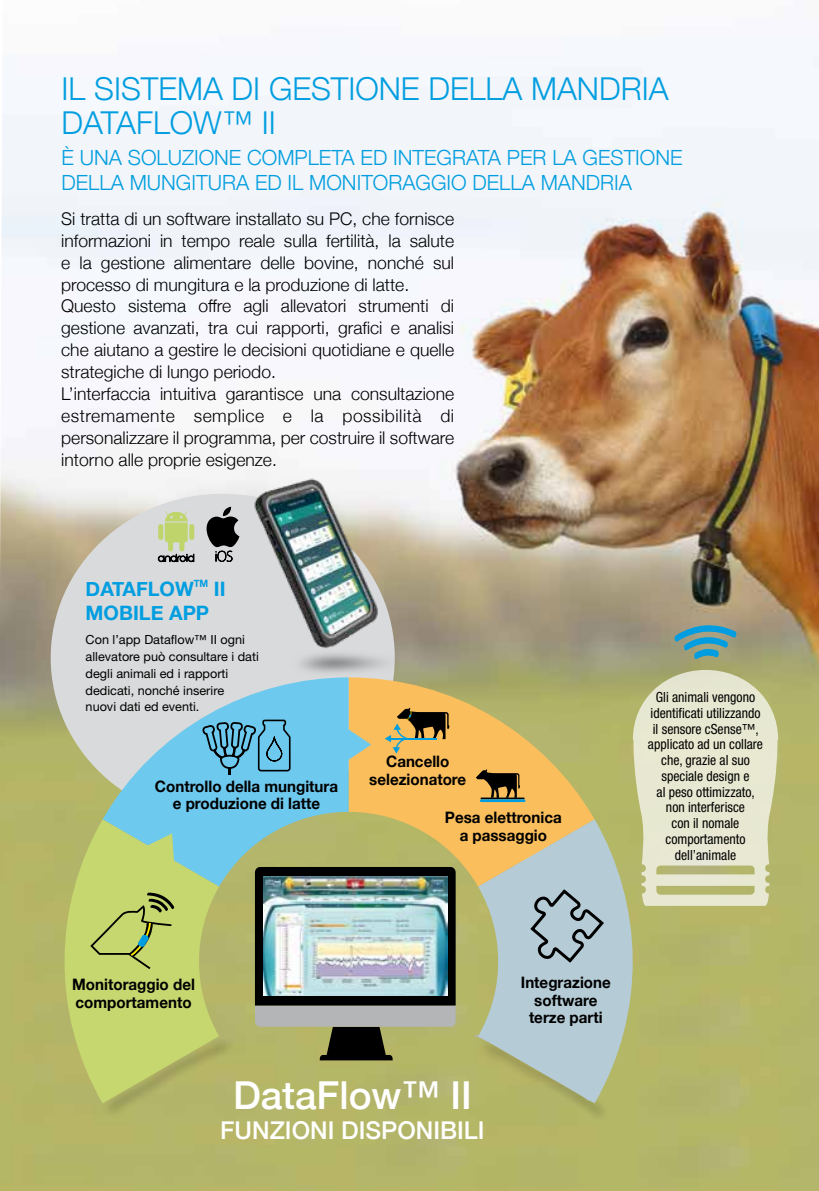
<style>
.page{position:relative;width:819px;height:1191px;background:#fff}
.page>*{position:absolute;margin:0;border:0;box-sizing:border-box;transform-origin:0 0}
.t1{font:500 38.5px "Helvetica Neue";color:#fff}
.t2{font:300 31.5px/33.2px "Helvetica Neue";color:#009ee0}
.t3{font:500 24.5px "Helvetica Neue";color:#fff}
.t4{font:300 20.82px/24.5px "Helvetica Neue";color:#009edf}
.t5{font:700 19.78px "Helvetica Neue";color:#009ee0}
.t6{font:300 17.5px/21.9px "Helvetica Neue";color:#000}
.t7{font:700 15.75px/17.5px "Helvetica Neue";color:#000;text-align:center;scale:.96 1}
.t8{font:condensed 14px/15.8px "Helvetica Neue";color:#000;text-align:center}
.t9{font:12.6px/16.8px "Helvetica Neue";color:#000}
.t10{font:700 10.15px "Helvetica Neue";color:#009ee0;scale:.95 1}
</style>
<div class="page">
<img style="left:0;top:57px;width:819px;height:1134px">
<div style="left:102px;top:1035px;width:133px;height:82px;background:#b2b469"></div>
<div style="left:51px;top:494px;width:344px;height:327px;background:#d9dadb;border-radius:50%"></div>
<svg style="left:632px;top:670px;width:146px;height:236px;background:#dedec0"></svg>
<svg style="left:674px;top:624px;width:62px;height:35px;background:#649da2"></svg>
<svg style="left:206px;top:507px;width:27px;height:55px"></svg>
<svg style="left:158px;top:511px;width:36px;height:51px"></svg>
<img style="left:233px;top:451px;width:168px;height:226px">
<svg style="left:371px;top:677px;width:223px;height:209px;background:#dab862"></svg>
<svg style="left:103px;top:677px;width:268px;height:209px;fill:#6ec9ee"></svg>
<svg style="left:50px;top:819px;width:169px;height:284px;background:#b7c977"></svg>
<svg style="left:90px;top:892px;width:84px;height:79px;background:#b1c265"></svg>
<svg style="left:201px;top:682px;width:91px;height:93px"></svg>
<svg style="left:384px;top:707px;width:65px;height:46px;background:#a5884c"></svg>
<hr style="left:480px;top:797px;width:44px;height:2px;background:#000">
<hr style="left:480px;top:799px;width:45px;height:3px;background:#009ee0">
<svg style="left:476px;top:769px;width:44px;height:28px"></svg>
<svg style="left:255px;top:867px;width:200px;height:193px;background:#646852"></svg>
<img style="left:263px;top:877px;width:184px;height:119px">
<div style="left:478px;top:1038px;width:133px;height:84px;background:#b2b564"></div>
<svg style="left:472px;top:1032px;width:6px;height:71px"></svg>
<svg style="left:478px;top:819px;width:169px;height:284px;background:#bbc2a7"></svg>
<svg style="left:528px;top:887px;width:78px;height:77px;background:#99acb5"></svg>
<h2 class="t2" style="left:62px;top:70px;width:608px">IL SISTEMA DI GESTIONE DELLA MANDRIA<br>DATAFLOW™ II</h2>
<p class="t4" style="left:62px;top:144px;width:622px">È UNA SOLUZIONE COMPLETA ED INTEGRATA PER LA GESTIONE<br>DELLA MUNGITURA ED IL MONITORAGGIO DELLA MANDRIA</p>
<p class="t6" style="left:61px;top:206px;width:394px">Si tratta di un software installato su PC, che fornisce informazioni in tempo reale sulla fertilità, la salute e la gestione alimentare delle bovine, nonché sul processo di mungitura e la produzione di latte.<br>Questo sistema offre agli allevatori strumenti di gestione avanzati, tra cui rapporti, grafici e analisi che aiutano a gestire le decisioni quotidiane e quelle strategiche di lungo periodo.<br>L’interfaccia intuitiva garantisce una consultazione estremamente semplice e la possibilità di personalizzare il programma, per costruire il software intorno alle proprie esigenze.</p>
<p class="t5" style="left:86px;top:573px;width:110px">DATAFLOW</p>
<p class="t10" style="left:194px;top:575px;width:17px">TM</p>
<p class="t5" style="left:214px;top:573px;width:13px">II</p>
<p class="t5" style="left:86px;top:597px;width:125px">MOBILE APP</p>
<p class="t9" style="left:86px;top:631px;width:175px">Con l’app Dataflow™ II ogni allevatore può consultare i dati degli animali ed i rapporti dedicati, nonché inserire<br>nuovi dati ed eventi.</p>
<p class="t7" style="left:155px;top:778px;width:192px">Controllo della mungitura e produzione di latte</p>
<p class="t7" style="left:369px;top:753px;width:102px">Cancello selezionatore</p>
<p class="t7" style="left:445px;top:809px;width:123px">Pesa elettronica a passaggio</p>
<p class="t8" style="left:648px;top:689px;width:117px">Gli animali vengono identificati utilizzando il sensore cSense™, applicato ad un collare che, grazie al suo speciale design e<br>al peso ottimizzato, non interferisce<br>con il nomale comportamento dell’animale</p>
<p class="t7" style="left:72px;top:976px;width:129px;text-align:left">Monitoraggio del comportamento</p>
<h1 class="t1" style="left:233px;top:1064px;width:240px">DataFlow™ II</h1>
<h3 class="t3" style="left:220px;top:1110px;width:266px">FUNZIONI DISPONIBILI</h3>
<p class="t7" style="left:521px;top:974px;width:95px">Integrazione software terze parti</p>
</div>
